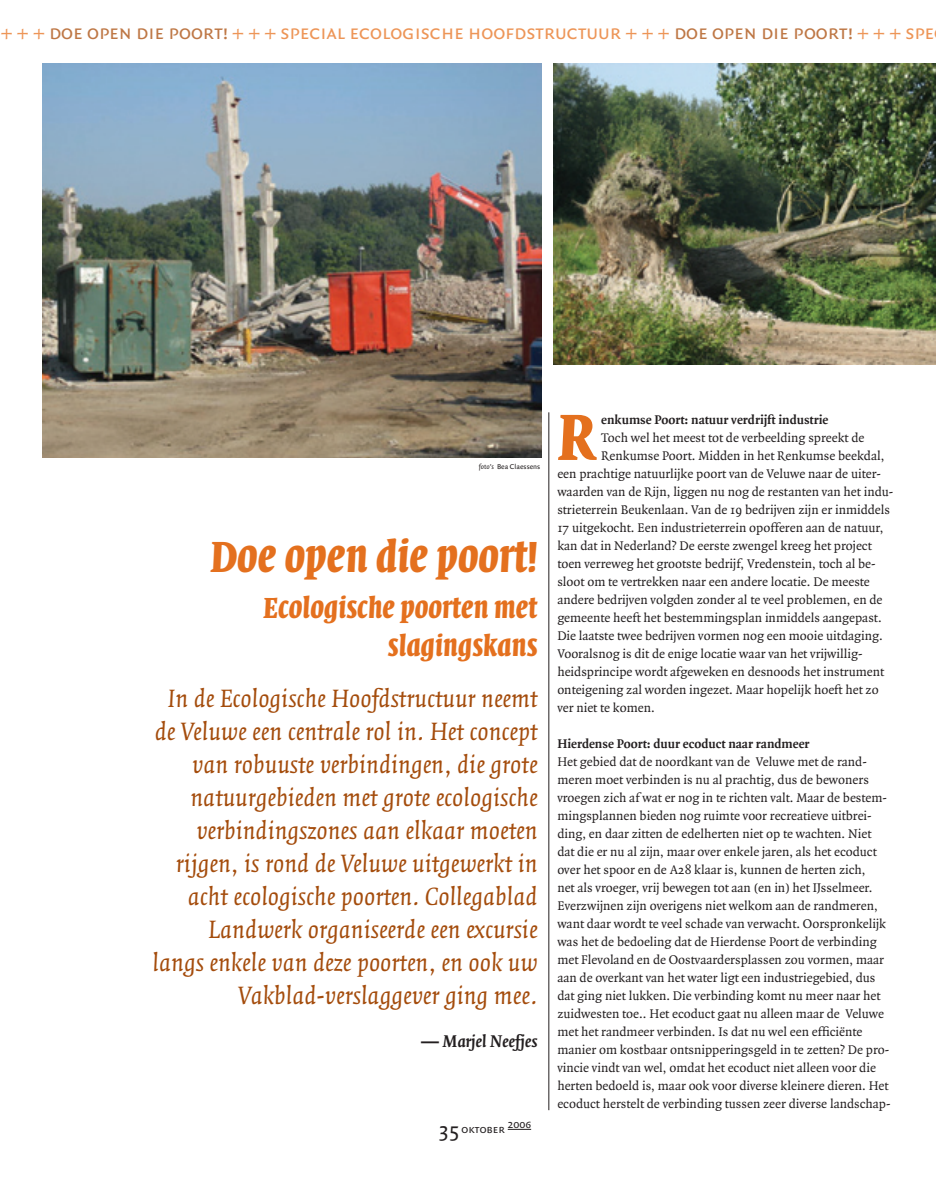
<style>
.page{position:relative;width:936px;height:1191px;background:#fff}
.page>*{position:absolute;margin:0;border:0;box-sizing:border-box;transform-origin:0 0}
.t1{font:italic 700 67.5px "Quadraat Dis";color:#e4701e}
.t2{font:italic 700 45px "Quadraat Dis";color:#e4701e}
.t3{font:italic 700 30px/37.5px "Quadraat Dis";color:#e4701e;text-align:right}
.t4{font:italic 27px/33px "Quadraat";color:#a44c0c;text-align:right}
.t5{font:21px "Quadraat Sans Caps";color:#ed9557}
.t6{font:italic 700 18px "Quadraat";color:#231f20}
.t7{font:13.5px/18px "Quadraat";color:#231f20}
.t8{font:700 13.5px "Quadraat";color:#231f20}
.t9{font:12px "Quadraat Sans Caps";color:#231f20}
.t10{font:7.5px "Quadraat Sans";color:#231f20}
.s1{color:#be7745}
.s2{font-style:italic}
.s3{font-family:"Quadraat Sans";font-size:21px}
</style>
<div class="page">
<svg style="left:507px;top:1129px;width:24px;height:1px"></svg>
<img style="left:554px;top:64px;width:381px;height:301px">
<img style="left:43px;top:64px;width:498px;height:394px">
<hr style="left:548px;top:412px;width:1px;height:698px;background:#231f20">
<h3 class="t5" style="left:1px;top:20px;width:934px">+ + + <span class="s1">doe open die poort!</span> + + + special ecologische hoofdstructuur + + + <span class="s1">doe open die poort!</span> + + + spe</h3>
<p class="t10" style="left:478px;top:462px;width:63px"><span class="s2">foto’s</span> Bea Claessens</p>
<h2 class="t2" style="left:210px;top:533px;width:329px">Doe open die poort!</h2>
<h3 class="t3" style="left:263px;top:590px;width:276px">Ecologische poorten met slagingskans</h3>
<p class="t4" style="left:152px;top:682px;width:386px">In de Ecologische Hoofdstructuur neemt de Veluwe een centrale rol in. Het concept van robuuste verbindingen, die grote natuurgebieden met grote ecologische verbindingszones aan elkaar moeten rijgen, is rond de Veluwe uitgewerkt in acht ecologische poorten. Collegablad Landwerk organiseerde een excursie langs enkele van deze poorten, en ook uw Vakblad-verslaggever ging mee.</p>
<h3 class="t6" style="left:421px;top:1032px;width:118px">— Marjel Neefjes</h3>
<p class="t9" style="left:438px;top:1121px;width:94px"><span class="s3">35</span> oktober 2006</p>
<p class="t8" style="left:601px;top:412px;width:229px">enkumse Poort: natuur verdrijft industrie</p>
<p class="t7" style="left:601px;top:429px;width:265px">Toch wel het meest tot de verbeelding spreekt de</p>
<p class="t7" style="left:601px;top:447px;width:285px">Renkumse Poort. Midden in het Renkumse beekdal,</p>
<p class="t7" style="left:557px;top:465px;width:325px">een prachtige natuurlijke poort van de Veluwe naar de uiter-</p>
<p class="t7" style="left:557px;top:483px;width:337px">waarden van de Rijn, liggen nu nog de restanten van het indu-</p>
<p class="t7" style="left:557px;top:501px;width:334px">strieterrein Beukenlaan. Van de 19 bedrijven zijn er inmiddels</p>
<p class="t7" style="left:557px;top:519px;width:327px">17 uitgekocht. Een industrieterrein opofferen aan de natuur,</p>
<p class="t7" style="left:557px;top:537px;width:316px">kan dat in Nederland? De eerste zwengel kreeg het project</p>
<p class="t7" style="left:557px;top:555px;width:320px">toen verreweg het grootste bedrijf, Vredenstein, toch al be-</p>
<p class="t7" style="left:557px;top:573px;width:314px">sloot om te vertrekken naar een andere locatie. De meeste</p>
<p class="t7" style="left:557px;top:591px;width:326px">andere bedrijven volgden zonder al te veel problemen, en de</p>
<p class="t7" style="left:557px;top:609px;width:326px">gemeente heeft het bestemmingsplan inmiddels aangepast.</p>
<p class="t7" style="left:557px;top:627px;width:327px">Die laatste twee bedrijven vormen nog een mooie uitdaging.</p>
<p class="t7" style="left:557px;top:645px;width:307px">Vooralsnog is dit de enige locatie waar van het vrijwillig-</p>
<p class="t7" style="left:557px;top:663px;width:328px">heidsprincipe wordt afgeweken en desnoods het instrument</p>
<p class="t7" style="left:557px;top:681px;width:323px">onteigening zal worden ingezet. Maar hopelijk hoeft het zo</p>
<p class="t7" style="left:557px;top:699px;width:99px">ver niet te komen.</p>
<p class="t8" style="left:557px;top:736px;width:254px">Hierdense Poort: duur ecoduct naar randmeer</p>
<p class="t7" style="left:557px;top:753px;width:335px">Het gebied dat de noordkant van de Veluwe met de rand&shy;meren moet verbinden is nu al prachtig, dus de bewoners vroegen zich af wat er nog in te richten valt. Maar de bestem&shy;mingsplannen bieden nog ruimte voor recreatieve uitbrei&shy;ding, en daar zitten de edelherten niet op te wachten. Niet dat die er nu al zijn, maar over enkele jaren, als het ecoduct over het spoor en de A28 klaar is, kunnen de herten zich,<br>net als vroeger, vrij bewegen tot aan (en in) het IJsselmeer.<br>Everzwijnen zijn overigens niet welkom aan de randmeren, want daar wordt te veel schade van verwacht. Oorspronkelijk was het de bedoeling dat de Hierdense Poort de verbinding met Flevoland en de Oostvaardersplassen zou vormen, maar aan de overkant van het water ligt een industriegebied, dus dat ging niet lukken. Die verbinding komt nu meer naar het zuidwesten toe.. Het ecoduct gaat nu alleen maar de Veluwe met het randmeer verbinden. Is dat nu wel een efficiënte manier om kostbaar ontsnipperingsgeld in te zetten? De pro&shy;vincie vindt van wel, omdat het ecoduct niet alleen voor die herten bedoeld is, maar ook voor diverse kleinere dieren. Het ecoduct herstelt de verbinding tussen zeer diverse landschap-</p>
<h1 class="t1" style="left:557px;top:402px;width:41px">R</h1>
</div>
